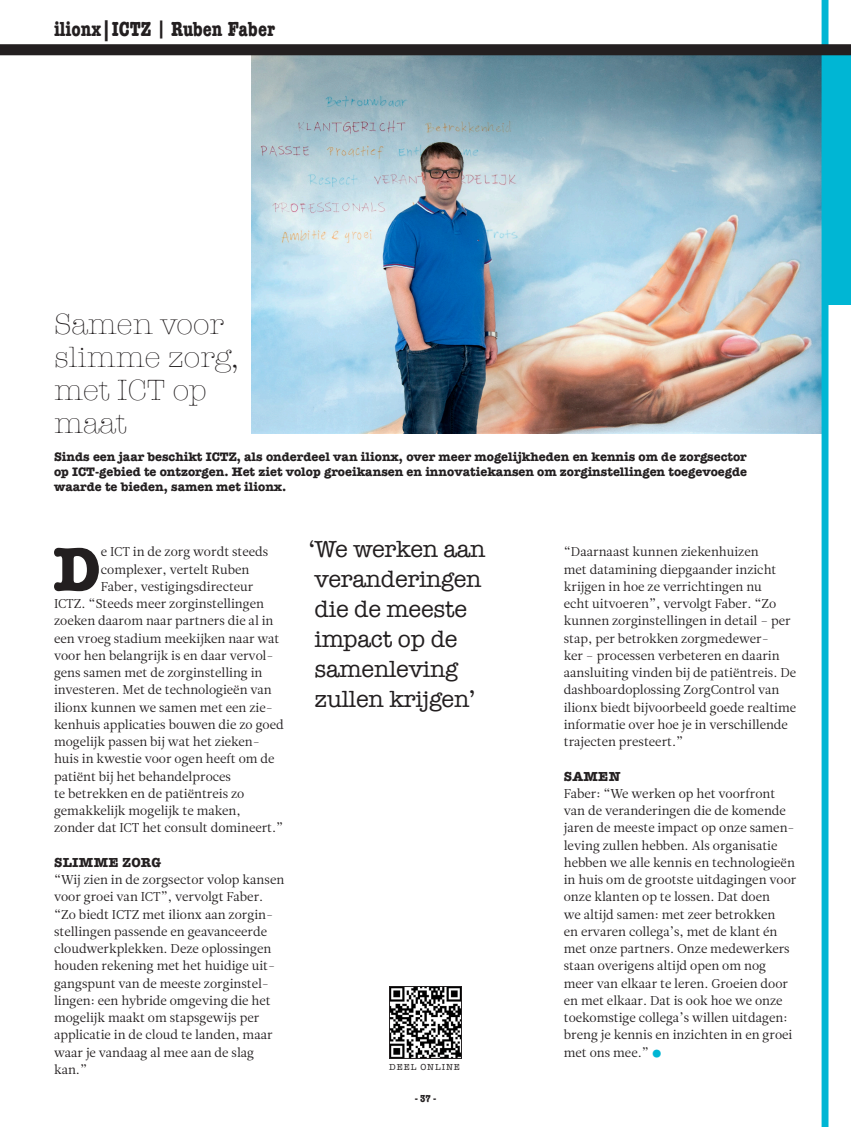
<style>
.page{position:relative;width:851px;height:1127px;background:#fff}
.page>*{position:absolute;margin:0;border:0;box-sizing:border-box;transform-origin:0 0}
.brood{font:700 64.2px "American Typewriter";color:#231f20}
.brood-2{font:40.5px "Leitura News Roman 1";color:#00b6d4}
.kop_kl{font:300 30px/33px "American Typewriter";color:#231f20}
.streamer_groot{font:24px/30px "American Typewriter";letter-spacing:-.01em;color:#231f20}
.brood-3{font:700 condensed 21px "American Typewriter";color:#231f20}
.tk{font:700 13.5px "American Typewriter";letter-spacing:.02em;color:#231f20}
.brood-4{font:12.75px/17.2px "Leitura News Roman 1";color:#231f20}
.intro{font:700 12.75px/15px "American Typewriter";color:#231f20;text-align:justify}
.t1{font:700 condensed 10.5px "American Typewriter";color:#231f20}
.t2{font:9px "American Typewriter";letter-spacing:.1em;color:#231f20}
.s1{font-size:18px}
</style>
<div class="page">
<img style="left:251px;top:55px;width:570px;height:379px">
<div style="left:826px;top:50px;width:24px;height:254px;background:#00b6d4"></div>
<div style="left:821px;top:0;width:7px;height:1127px;background:#00b6d4"></div>
<div style="left:0;top:44px;width:850px;height:11px;background:#231f20"></div>
<img style="left:391px;top:988px;width:68px;height:68px">
<div style="left:389px;top:986px;width:72px;height:72px;border:1px solid #231f20"></div>
<p class="brood-3" style="left:54px;top:12px;width:222px">ilionx|ICTZ <span class="s1">|</span> Ruben Faber</p>
<p class="kop_kl" style="left:54px;top:307px;width:185px">Samen voor slimme zorg, met ICT op maat</p>
<p class="intro" style="left:54px;top:448px;width:694px">Sinds een jaar beschikt ICTZ, als onderdeel van ilionx, over meer mogelijkheden en kennis om de zorgsector op ICT-gebied te ontzorgen. Het ziet volop groeikansen en innovatiekansen om zorginstellingen toegevoegde waarde te bieden, samen met ilionx.</p>
<p class="brood" style="left:53px;top:514px;width:49px">D</p>
<p class="brood-4" style="left:101px;top:543px;width:169px">e ICT in de zorg wordt steeds</p>
<p class="brood-4" style="left:101px;top:561px;width:150px">complexer, vertelt Ruben</p>
<p class="brood-4" style="left:101px;top:578px;width:154px">Faber, vestigingsdirecteur</p>
<p class="brood-4" style="left:54px;top:595px;width:211px">ICTZ. “Steeds meer zorginstellingen</p>
<p class="brood-4" style="left:54px;top:612px;width:221px">zoeken daarom naar partners die al in</p>
<p class="brood-4" style="left:54px;top:630px;width:227px">een vroeg stadium meekijken naar wat</p>
<p class="brood-4" style="left:54px;top:647px;width:221px">voor hen belangrijk is en daar vervol-</p>
<p class="brood-4" style="left:54px;top:664px;width:210px">gens samen met de zorginstelling in</p>
<p class="brood-4" style="left:54px;top:681px;width:219px">investeren. Met de technologieën van</p>
<p class="brood-4" style="left:54px;top:699px;width:220px">ilionx kunnen we samen met een zie-</p>
<p class="brood-4" style="left:54px;top:716px;width:231px">kenhuis applicaties bouwen die zo goed</p>
<p class="brood-4" style="left:54px;top:733px;width:207px">mogelijk passen bij wat het zieken-</p>
<p class="brood-4" style="left:54px;top:750px;width:222px">huis in kwestie voor ogen heeft om de</p>
<p class="brood-4" style="left:54px;top:768px;width:178px">patiënt bij het behandelproces</p>
<p class="brood-4" style="left:54px;top:785px;width:192px">te betrekken en de patiëntreis zo</p>
<p class="brood-4" style="left:54px;top:802px;width:188px">gemakkelijk mogelijk te maken,</p>
<p class="brood-4" style="left:54px;top:819px;width:231px">zonder dat ICT het consult domineert.”</p>
<p class="tk" style="left:54px;top:851px;width:109px">SLIMME ZORG</p>
<p class="brood-4" style="left:54px;top:871px;width:232px">“Wij zien in de zorgsector volop kansen voor groei van ICT”, vervolgt Faber. “Zo biedt ICTZ met ilionx aan zorgin&shy;stellingen passende en geavanceerde cloudwerkplekken. Deze oplossingen houden rekening met het huidige uit&shy;gangspunt van de meeste zorginstel&shy;lingen: een hybride omgeving die het mogelijk maakt om stapsgewijs per applicatie in de cloud te landen, maar waar je vandaag al mee aan de slag kan.”</p>
<p class="streamer_groot" style="left:309px;top:533px;width:178px">‘We werken aan veranderingen die de meeste impact op de samenleving zullen krijgen’</p>
<p class="t2" style="left:389px;top:1060px;width:72px">DEEL ONLINE</p>
<p class="t1" style="left:415px;top:1090px;width:22px">- 37 -</p>
<p class="brood-4" style="left:563px;top:543px;width:234px">“Daarnaast kunnen ziekenhuizen<br>met datamining diepgaander inzicht krijgen in hoe ze verrichtingen nu<br>echt uitvoeren”, vervolgt Faber. “Zo kunnen zorginstellingen in detail – per stap, per betrokken zorgmedewer-<br>ker – processen verbeteren en daarin aansluiting vinden bij de patiëntreis. De dashboardoplossing ZorgControl van ilionx biedt bijvoorbeeld goede realtime informatie over hoe je in verschillende trajecten presteert.”</p>
<p class="tk" style="left:563px;top:764px;width:58px">SAMEN</p>
<p class="brood-4" style="left:563px;top:785px;width:234px">Faber: “We werken op het voorfront van de veranderingen die de komende jaren de meeste impact op onze samen&shy;leving zullen hebben. Als organisatie hebben we alle kennis en technologieën in huis om de grootste uitdagingen voor onze klanten op te lossen. Dat doen<br>we altijd samen: met zeer betrokken<br>en ervaren collega’s, met de klant én met onze partners. Onze medewerkers staan overigens altijd open om nog meer van elkaar te leren. Groeien door en met elkaar. Dat is ook hoe we onze toekomstige collega’s willen uitdagen: breng je kennis en inzichten in en groei met ons mee.”</p>
<p class="brood-2" style="left:648px;top:1025px;width:18px">•</p>
</div>
